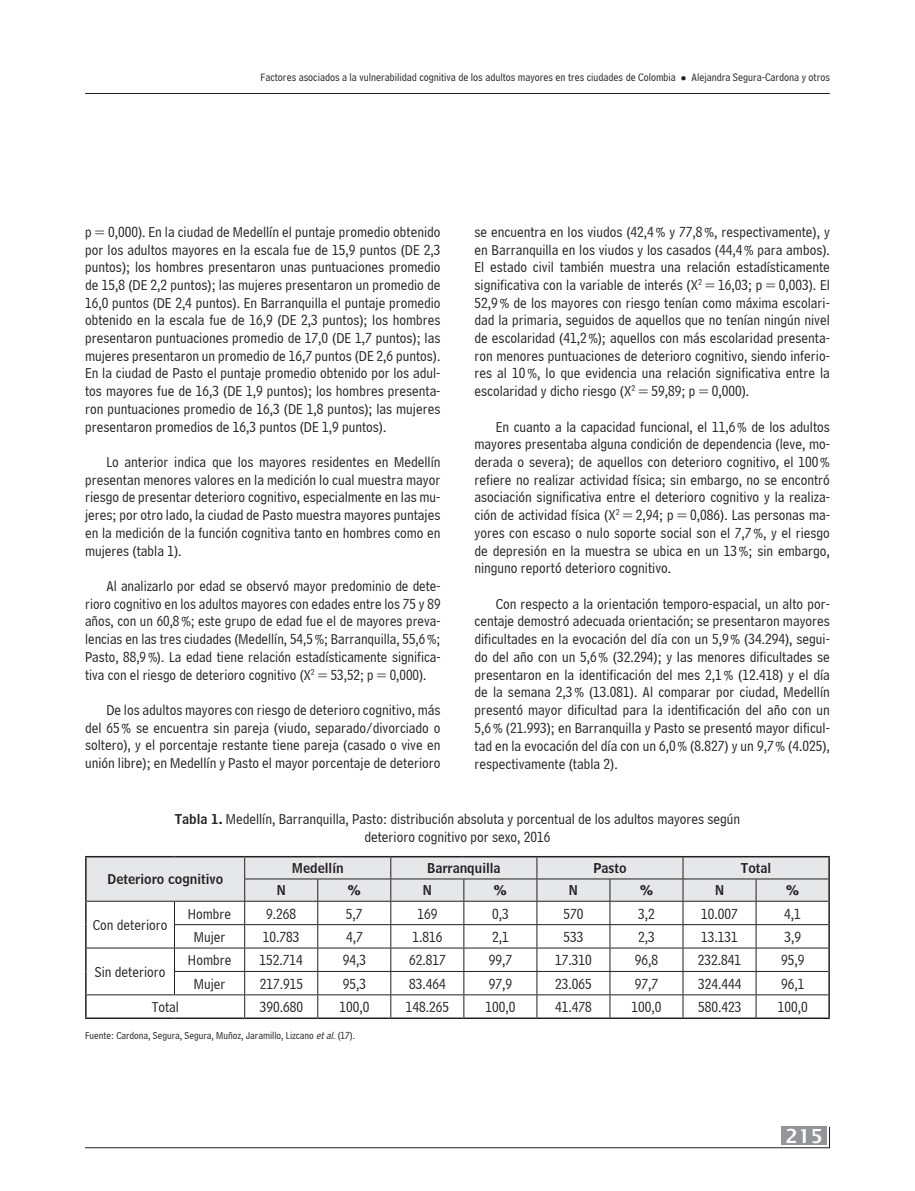
<style>
.page{position:relative;width:915px;height:1191px;background:#fff}
.page>*{position:absolute;margin:0;border:0;box-sizing:border-box;transform-origin:0 0}
.t1{font:600 19.5px "Lucida Sans";color:#fff}
.t2{font:15px/17.7px "Bell Centennial BT Address";color:#231f20;text-align:justify}
.t3{font:13.5px "Bell Centennial BT Name And Number";color:#231f20}
.t4{font:900 13.5px "Arial";color:#231f20}
.t5{font:11.25px "Bell Centennial BT Address";color:#231f20}
.t6{font:10.5px "Bell Centennial BT Address";color:#231f20}
.s1{font-family:"Abadi";font-weight:300;font-stretch:condensed;font-size:13.5px}
.s2{font-family:"Bell Centennial BT Name And Number";font-size:13.5px}
.s3{font-style:italic}
</style>
<div class="page">
<div style="left:781px;top:1126px;width:45px;height:19px;background:#939598"></div>
<hr style="left:85px;top:1147px;width:744px;height:1px;background:#231f20">
<hr style="left:85px;top:93px;width:744px;height:1px;background:#231f20">
<hr style="left:85px;top:856px;width:89px;height:1px;background:#231f20">
<hr style="left:85px;top:857px;width:2px;height:22px;background:#231f20">
<hr style="left:85px;top:879px;width:2px;height:22px;background:#231f20">
<hr style="left:85px;top:901px;width:2px;height:23px;background:#231f20">
<hr style="left:85px;top:924px;width:2px;height:24px;background:#231f20">
<hr style="left:85px;top:948px;width:2px;height:23px;background:#231f20">
<hr style="left:85px;top:971px;width:2px;height:23px;background:#231f20">
<hr style="left:85px;top:994px;width:2px;height:23px;background:#231f20">
<hr style="left:85px;top:1017px;width:89px;height:2px;background:#231f20">
<hr style="left:174px;top:1017px;width:70px;height:2px;background:#231f20">
<hr style="left:244px;top:1017px;width:73px;height:2px;background:#231f20">
<hr style="left:317px;top:1017px;width:73px;height:2px;background:#231f20">
<hr style="left:390px;top:1017px;width:73px;height:2px;background:#231f20">
<hr style="left:463px;top:1017px;width:73px;height:2px;background:#231f20">
<hr style="left:536px;top:1017px;width:73px;height:2px;background:#231f20">
<hr style="left:609px;top:1017px;width:73px;height:2px;background:#231f20">
<hr style="left:682px;top:1017px;width:73px;height:2px;background:#231f20">
<hr style="left:755px;top:1017px;width:74px;height:2px;background:#231f20">
<svg style="left:86px;top:856px;width:743px;height:161px"></svg>
<p class="t5" style="left:260px;top:70px;width:570px">Factores asociados a la vulnerabilidad cognitiva de los adultos mayores en tres ciudades de Colombia ● Alejandra Segura-Cardona y otros</p>
<p class="t2" style="left:85px;top:223px;width:357px">p=0,000). En la ciudad de Medellín el puntaje promedio obtenido por los adultos mayores en la escala fue de 15,9 puntos (DE 2,3 puntos); los hombres presentaron unas puntuaciones promedio de 15,8 (DE 2,2 puntos); las mujeres presentaron un promedio de 16,0 puntos (DE 2,4 puntos). En Barranquilla el puntaje promedio obtenido en la escala fue de 16,9 (DE 2,3 puntos); los hombres presentaron puntuaciones promedio de 17,0 (DE 1,7 puntos); las mujeres presentaron un promedio de 16,7 puntos (DE 2,6 puntos).<br>En la ciudad de Pasto el puntaje promedio obtenido por los adul&shy;tos mayores fue de 16,3 (DE 1,9 puntos); los hombres presenta&shy;ron puntuaciones promedio de 16,3 (DE 1,8 puntos); las mujeres presentaron promedios de 16,3 puntos (DE 1,9 puntos).</p>
<p class="t2" style="left:85px;top:453px;width:357px;text-indent:21px">Lo anterior indica que los mayores residentes en Medellín presentan menores valores en la medición lo cual muestra mayor riesgo de presentar deterioro cognitivo, especialmente en las mu&shy;jeres; por otro lado, la ciudad de Pasto muestra mayores puntajes en la medición de la función cognitiva tanto en hombres como en mujeres (tabla 1).</p>
<p class="t2" style="left:85px;top:577px;width:357px;text-indent:21px">Al analizarlo por edad se observó mayor predominio de dete&shy;rioro cognitivo en los adultos mayores con edades entre los 75 y 89 años, con un 60,8<span class="s1">%</span>; este grupo de edad fue el de mayores preva&shy;lencias en las tres ciudades (Medellín, 54,5<span class="s1">%</span>; Barranquilla, 55,6<span class="s1">%</span>; Pasto, 88,9<span class="s1">%</span>). La edad tiene relación estadísticamente significa&shy;tiva con el riesgo de deterioro cognitivo (X<sup>2</sup> =53,52; p=0,000).</p>
<p class="t2" style="left:85px;top:701px;width:357px;text-indent:21px">De los adultos mayores con riesgo de deterioro cognitivo, más del 65<span class="s1">%</span> se encuentra sin pareja (viudo, separado/divorciado o soltero), y el porcentaje restante tiene pareja (casado o vive en unión libre); en Medellín y Pasto el mayor porcentaje de deterioro</p>
<p class="t2" style="left:474px;top:223px;width:357px">se encuentra en los viudos (42,4<span class="s1">%</span> y 77,8<span class="s1">%</span>, respectivamente), y en Barranquilla en los viudos y los casados (44,4<span class="s1">%</span> para ambos).<br>El estado civil también muestra una relación estadísticamente significativa con la variable de interés (X<sup>2</sup> =16,03; p=0,003). El 52,9<span class="s1">%</span> de los mayores con riesgo tenían como máxima escolari&shy;dad la primaria, seguidos de aquellos que no tenían ningún nivel de escolaridad (41,2<span class="s1">%</span>); aquellos con más escolaridad presenta&shy;ron menores puntuaciones de deterioro cognitivo, siendo inferio&shy;res al 10<span class="s1">%</span>, lo que evidencia una relación significativa entre la escolaridad y dicho riesgo (X<sup>2</sup> =59,89; p=0,000).</p>
<p class="t2" style="left:474px;top:417px;width:357px;text-indent:21px">En cuanto a la capacidad funcional, el 11,6<span class="s1">%</span> de los adultos mayores presentaba alguna condición de dependencia (leve, mo&shy;derada o severa); de aquellos con deterioro cognitivo, el 100<span class="s1">% </span>refiere no realizar actividad física; sin embargo, no se encontró asociación significativa entre el deterioro cognitivo y la realiza&shy;ción de actividad física (X<sup>2</sup> =2,94; p=0,086). Las personas ma&shy;yores con escaso o nulo soporte social son el 7,7<span class="s1">%</span>, y el riesgo de depresión en la muestra se ubica en un 13<span class="s1">%</span>; sin embargo, ninguno reportó deterioro cognitivo.</p>
<p class="t2" style="left:474px;top:594px;width:357px;text-indent:21px">Con respecto a la orientación temporo-espacial, un alto por&shy;centaje demostró adecuada orientación; se presentaron mayores dificultades en la evocación del día con un 5,9<span class="s1">%</span> (34.294), segui&shy;do del año con un 5,6<span class="s1">%</span> (32.294); y las menores dificultades se presentaron en la identificación del mes 2,1<span class="s1">%</span> (12.418) y el día de la semana 2,3<span class="s1">%</span> (13.081). Al comparar por ciudad, Medellín presentó mayor dificultad para la identificación del año con un 5,6<span class="s1">%</span> (21.993); en Barranquilla y Pasto se presentó mayor dificul&shy;tad en la evocación del día con un 6,0<span class="s1">%</span> (8.827) y un 9,7<span class="s1">%</span> (4.025), respectivamente (tabla 2).</p>
<p class="t2" style="left:175px;top:809px;width:567px;text-align:center"><span class="s2">Tabla 1.</span> Medellín, Barranquilla, Pasto: distribución absoluta y porcentual de los adultos mayores según deterioro cognitivo por sexo, 2016</p>
<p class="t3" style="left:107px;top:870px;width:117px">Deterioro cognitivo</p>
<p class="t3" style="left:292px;top:859px;width:53px">Medellín</p>
<p class="t3" style="left:427px;top:859px;width:75px">Barranquilla</p>
<p class="t3" style="left:593px;top:859px;width:35px">Pasto</p>
<p class="t3" style="left:740px;top:859px;width:32px">Total</p>
<p class="t3" style="left:276px;top:881px;width:11px">N</p>
<p class="t4" style="left:347px;top:880px;width:15px">%</p>
<p class="t3" style="left:422px;top:881px;width:11px">N</p>
<p class="t4" style="left:493px;top:880px;width:15px">%</p>
<p class="t3" style="left:568px;top:881px;width:11px">N</p>
<p class="t4" style="left:639px;top:880px;width:15px">%</p>
<p class="t3" style="left:714px;top:881px;width:11px">N</p>
<p class="t4" style="left:785px;top:880px;width:15px">%</p>
<p class="t2" style="left:93px;top:916px;width:76px">Con deterioro</p>
<p class="t2" style="left:95px;top:963px;width:72px">Sin deterioro</p>
<p class="t2" style="left:188px;top:904px;width:45px">Hombre</p>
<p class="t2" style="left:266px;top:904px;width:31px">9.268</p>
<p class="t2" style="left:346px;top:904px;width:18px">5,7</p>
<p class="t2" style="left:417px;top:904px;width:21px">169</p>
<p class="t2" style="left:492px;top:904px;width:18px">0,3</p>
<p class="t2" style="left:563px;top:904px;width:21px">570</p>
<p class="t2" style="left:638px;top:904px;width:18px">3,2</p>
<p class="t2" style="left:701px;top:904px;width:38px">10.007</p>
<p class="t2" style="left:784px;top:904px;width:18px">4,1</p>
<p class="t2" style="left:194px;top:928px;width:33px">Mujer</p>
<p class="t2" style="left:263px;top:928px;width:38px">10.783</p>
<p class="t2" style="left:346px;top:928px;width:18px">4,7</p>
<p class="t2" style="left:412px;top:928px;width:31px">1.816</p>
<p class="t2" style="left:492px;top:928px;width:18px">2,1</p>
<p class="t2" style="left:563px;top:928px;width:21px">533</p>
<p class="t2" style="left:638px;top:928px;width:18px">2,3</p>
<p class="t2" style="left:701px;top:928px;width:38px">13.131</p>
<p class="t2" style="left:784px;top:928px;width:18px">3,9</p>
<p class="t2" style="left:188px;top:951px;width:45px">Hombre</p>
<p class="t2" style="left:259px;top:951px;width:45px">152.714</p>
<p class="t2" style="left:342px;top:951px;width:25px">94,3</p>
<p class="t2" style="left:409px;top:951px;width:38px">62.817</p>
<p class="t2" style="left:488px;top:951px;width:25px">99,7</p>
<p class="t2" style="left:555px;top:951px;width:38px">17.310</p>
<p class="t2" style="left:634px;top:951px;width:25px">96,8</p>
<p class="t2" style="left:697px;top:951px;width:45px">232.841</p>
<p class="t2" style="left:780px;top:951px;width:25px">95,9</p>
<p class="t2" style="left:194px;top:975px;width:33px">Mujer</p>
<p class="t2" style="left:259px;top:975px;width:45px">217.915</p>
<p class="t2" style="left:342px;top:975px;width:25px">95,3</p>
<p class="t2" style="left:409px;top:975px;width:38px">83.464</p>
<p class="t2" style="left:488px;top:975px;width:25px">97,9</p>
<p class="t2" style="left:555px;top:975px;width:38px">23.065</p>
<p class="t2" style="left:634px;top:975px;width:25px">97,7</p>
<p class="t2" style="left:697px;top:975px;width:45px">324.444</p>
<p class="t2" style="left:780px;top:975px;width:25px">96,1</p>
<p class="t2" style="left:152px;top:998px;width:29px">Total</p>
<p class="t2" style="left:259px;top:998px;width:45px">390.680</p>
<p class="t2" style="left:339px;top:998px;width:31px">100,0</p>
<p class="t2" style="left:405px;top:998px;width:45px">148.265</p>
<p class="t2" style="left:485px;top:998px;width:31px">100,0</p>
<p class="t2" style="left:555px;top:998px;width:38px">41.478</p>
<p class="t2" style="left:631px;top:998px;width:31px">100,0</p>
<p class="t2" style="left:697px;top:998px;width:45px">580.423</p>
<p class="t2" style="left:777px;top:998px;width:31px">100,0</p>
<p class="t6" style="left:85px;top:1029px;width:271px">Fuente: Cardona, Segura, Segura, Muñoz, Jaramillo, Lizcano <span class="s3">etal</span>. (17).</p>
<h1 class="t1" style="left:785px;top:1125px;width:39px">215</h1>
</div>
